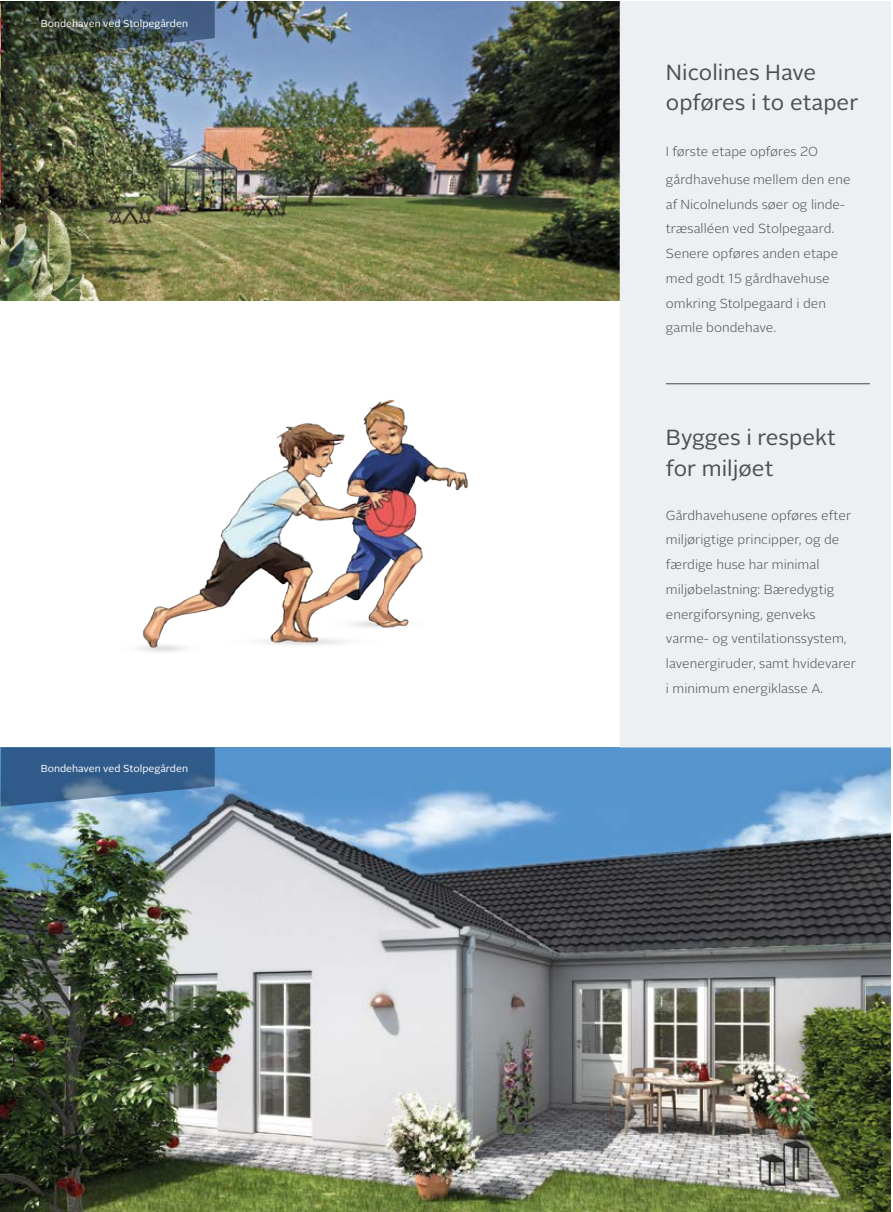
<style>
.page{position:relative;width:893px;height:1212px;background:#fff}
.page>*{position:absolute;margin:0;border:0;box-sizing:border-box;transform-origin:0 0}
.t1{font:21.75px/30.6px "Alright Sans";color:#4e4e50}
.t2{font:300 13.05px/24.8px "Alright Sans";color:#4e4e50}
.t3{font:10.2px "Alright Sans";color:#fff}
</style>
<div class="page">
<img style="left:1px;top:747px;width:890px;height:465px">
<img style="left:1px;top:1px;width:619px;height:299px">
<img style="left:1px;top:1px;width:214px;height:62px">
<svg style="left:1px;top:747px;width:214px;height:60px;background:#416c99"></svg>
<img style="left:0;top:1px;width:1px;height:300px">
<img style="left:138px;top:399px;width:331px;height:253px">
<div style="left:620px;top:1px;width:271px;height:746px;background:#ecf0f2"></div>
<hr style="left:666px;top:383px;width:203px;height:1px;background:#404041">
<p class="t3" style="left:41px;top:16px;width:149px">Bondehaven ved Stolpegården</p>
<p class="t3" style="left:41px;top:762px;width:149px">Bondehaven ved Stolpegården</p>
<h1 class="t1" style="left:666px;top:57px;width:194px">Nicolines Have opføres i to etaper</h1>
<p class="t2" style="left:666px;top:138px;width:186px;line-height:27.6px">I første etape opføres 20 gårdhavehuse mellem den ene</p>
<p class="t2" style="left:666px;top:192px;width:181px">af Nicolnelunds søer og linde&shy;træsalléen ved Stolpegaard.<br>Senere opføres anden etape med godt 15 gårdhavehuse omkring Stolpegaard i den gamle bondehave.</p>
<h1 class="t1" style="left:666px;top:422px;width:171px">Bygges i respekt for miljøet</h1>
<p class="t2" style="left:666px;top:503px;width:191px">Gårdhavehusene opføres efter miljørigtige principper, og de færdige huse har minimal miljøbelastning: Bæredygtig energiforsyning, genveks varme- og ventilationssystem, lavenergiruder, samt hvidevarer i minimum energiklasse A.</p>
</div>
